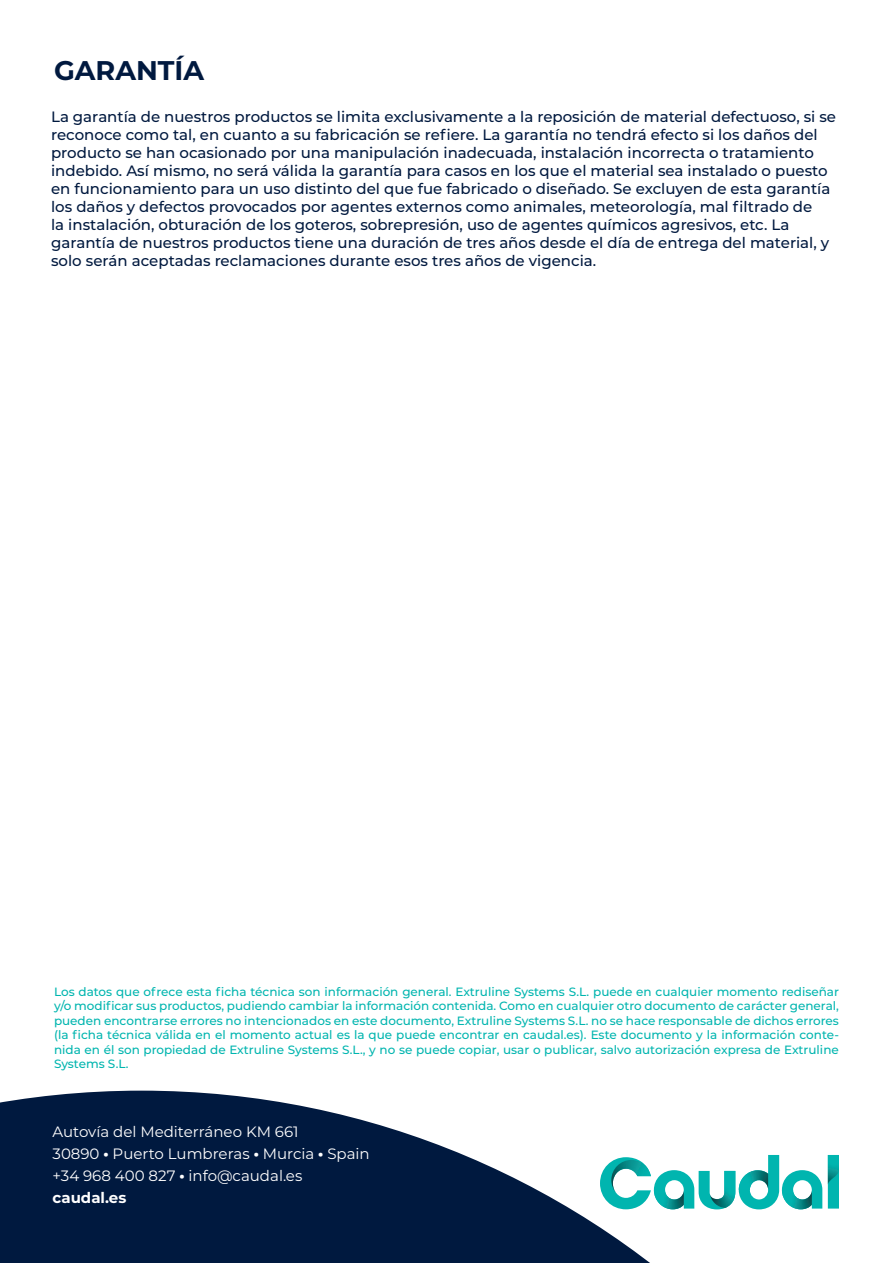
<style>
.page{position:relative;width:893px;height:1263px;background:#fff}
.page>*{position:absolute;margin:0;border:0;box-sizing:border-box;transform-origin:0 0}
.t1{font:700 27px "Montserrat";color:#00193f}
.t2{font:500 15px/18px "Montserrat";color:#00193f}
.t3{font:15px/22.2px "Montserrat";color:#fff}
.t4{font:500 12px/14.4px "Montserrat";color:#00b5af;text-align:justify}
.s1{font-weight:900}
.s2{font-weight:700}
</style>
<div class="page">
<svg style="left:0;top:1091px;width:839px;height:172px;fill:#00193f"></svg>
<h1 class="t1" style="left:54px;top:51px;width:152px">GARANTÍA</h1>
<p class="t2" style="left:51px;top:107px;width:786px">La garantía de nuestros productos se limita exclusivamente a la reposición de material defectuoso, si se reconoce como tal, en cuanto a su fabricación se refiere. La garantía no tendrá efecto si los daños del producto se han ocasionado por una manipulación inadecuada, instalación incorrecta o tratamiento indebido. Así mismo, no será válida la garantía para casos en los que el material sea instalado o puesto en funcionamiento para un uso distinto del que fue fabricado o diseñado. Se excluyen de esta garantía los daños y defectos provocados por agentes externos como animales, meteorología, mal filtrado de<br>la instalación, obturación de los goteros, sobrepresión, uso de agentes químicos agresivos, etc. La garantía de nuestros productos tiene una duración de tres años desde el día de entrega del material, y solo serán aceptadas reclamaciones durante esos tres años de vigencia.</p>
<p class="t4" style="left:54px;top:984px;width:786px">Los datos que ofrece esta ficha técnica son información general. Extruline Systems S.L. puede en cualquier momento rediseñar y/o modificar sus productos, pudiendo cambiar la información contenida. Como en cualquier otro documento de carácter general, pueden encontrarse errores no intencionados en este documento, Extruline Systems S.L. no se hace responsable de dichos errores (la ficha técnica válida en el momento actual es la que puede encontrar en caudal.es). Este documento y la información conte&shy;nida en él son propiedad de Extruline Systems S.L., y no se puede copiar, usar o publicar, salvo autorización expresa de Extruline Systems S.L.</p>
<p class="t3" style="left:53px;top:1119px;width:319px">Autovía del Mediterráneo KM 661<br>30890 <span class="s1">·</span> Puerto Lumbreras <span class="s1">·</span> Murcia <span class="s1">·</span> Spain +34 968 400 827 <span class="s1">·</span> info@caudal.es <span class="s2">caudal.es</span></p>
</div>
